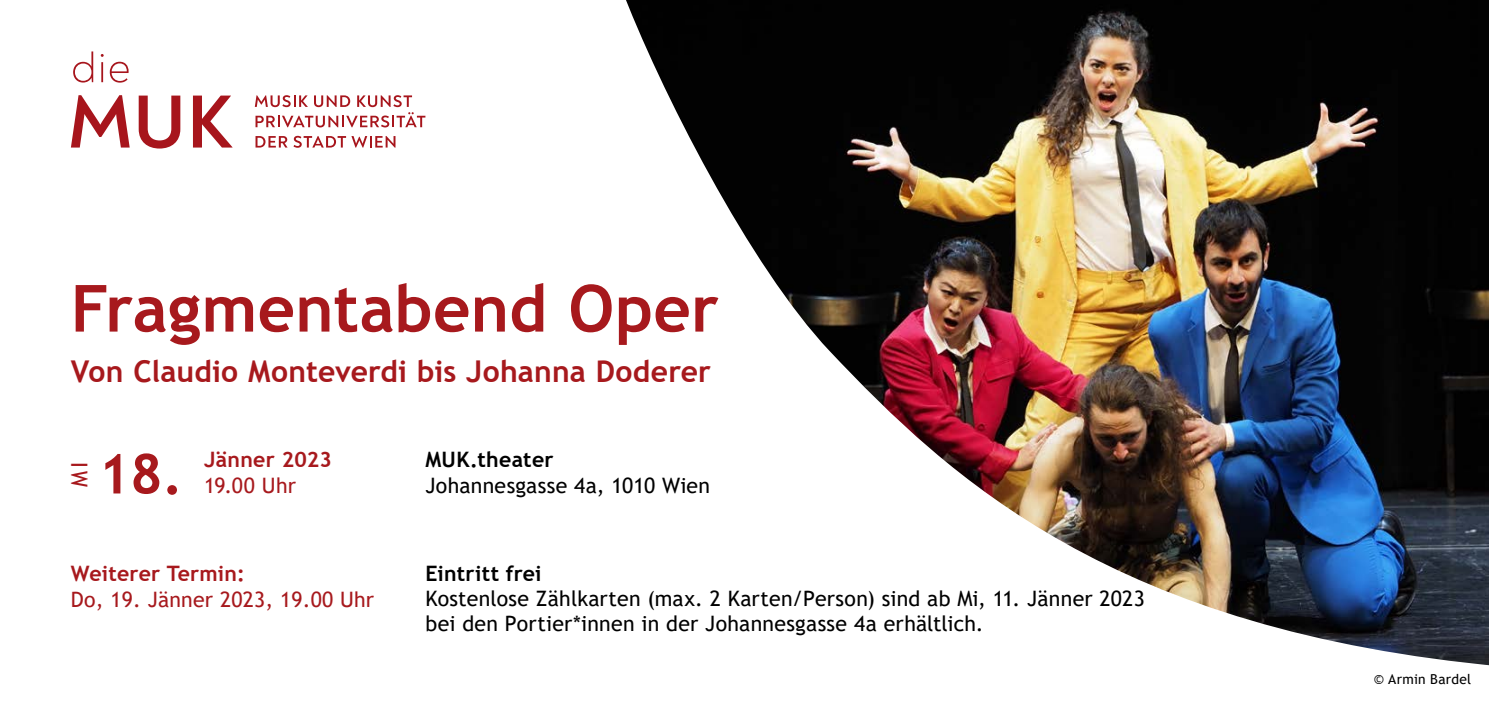
<style>
.page{position:relative;width:1489px;height:702px;background:#fff}
.page>*{position:absolute;margin:0;border:0;box-sizing:border-box;transform-origin:0 0}
.t1{font:700 65px "Trebuchet MS";letter-spacing:.005em;color:#a7191d}
.t2{font:700 55px "Trebuchet MS";color:#a7191d}
.t3{font:700 30px "Trebuchet MS";letter-spacing:.005em;color:#a7191d}
.t4{font:22.5px "Trebuchet MS";color:#a7191d}
.t5{font:21.25px/25px "Trebuchet MS";letter-spacing:.01em;color:#000}
.t6{font:21.25px "Trebuchet MS";letter-spacing:.01em;color:#a7191d}
.t7{font:700 21.25px "Trebuchet MS";letter-spacing:.01em;color:#a7191d}
.t8{font:700 21.25px "Trebuchet MS";letter-spacing:.015em;color:#000}
.t9{font:13.75px "Trebuchet MS";letter-spacing:.02em;color:#000}
</style>
<div class="page">
<img style="left:71px;top:0;width:1417px;height:666px">
<svg style="left:255px;top:136px;width:32px;height:11px"></svg>
<svg style="left:293px;top:136px;width:102px;height:12px"></svg>
<svg style="left:71px;top:95px;width:59px;height:52px"></svg>
<svg style="left:139px;top:96px;width:41px;height:52px"></svg>
<svg style="left:193px;top:96px;width:39px;height:51px"></svg>
<svg style="left:73px;top:51px;width:20px;height:32px"></svg>
<hr style="left:101px;top:62px;width:2px;height:20px;background:#a7151c">
<svg style="left:110px;top:62px;width:19px;height:21px"></svg>
<svg style="left:255px;top:95px;width:170px;height:32px"></svg>
<h1 class="t1" style="left:71px;top:268px;width:649px">Fragmentabend Oper</h1>
<h3 class="t3" style="left:71px;top:352px;width:641px">Von Claudio Monteverdi bis Johanna Doderer</h3>
<p class="t4" style="left:65px;top:487px;width:27px;rotate:-90deg">MI</p>
<h2 class="t2" style="left:98px;top:439px;width:86px">18.</h2>
<p class="t7" style="left:204px;top:446px;width:129px">Jänner 2023</p>
<p class="t6" style="left:204px;top:471px;width:93px">19.00 Uhr</p>
<p class="t8" style="left:425px;top:446px;width:130px">MUK.theater</p>
<p class="t5" style="left:425px;top:472px;width:286px">Johannesgasse 4a, 1010 Wien</p>
<p class="t7" style="left:71px;top:560px;width:176px">Weiterer Termin:</p>
<p class="t6" style="left:71px;top:585px;width:305px">Do, 19. Jänner 2023, 19.00 Uhr</p>
<p class="t8" style="left:425px;top:560px;width:118px">Eintritt frei</p>
<p class="t5" style="left:425px;top:586px;width:721px">Kostenlose Zählkarten (max. 2 Karten/Person) sind ab Mi, 11. Jänner 2023 bei den Portier*innen in der Johannesgasse 4a erhältlich.</p>
<p class="t9" style="left:1373px;top:670px;width:99px">© Armin Bardel</p>
</div>
